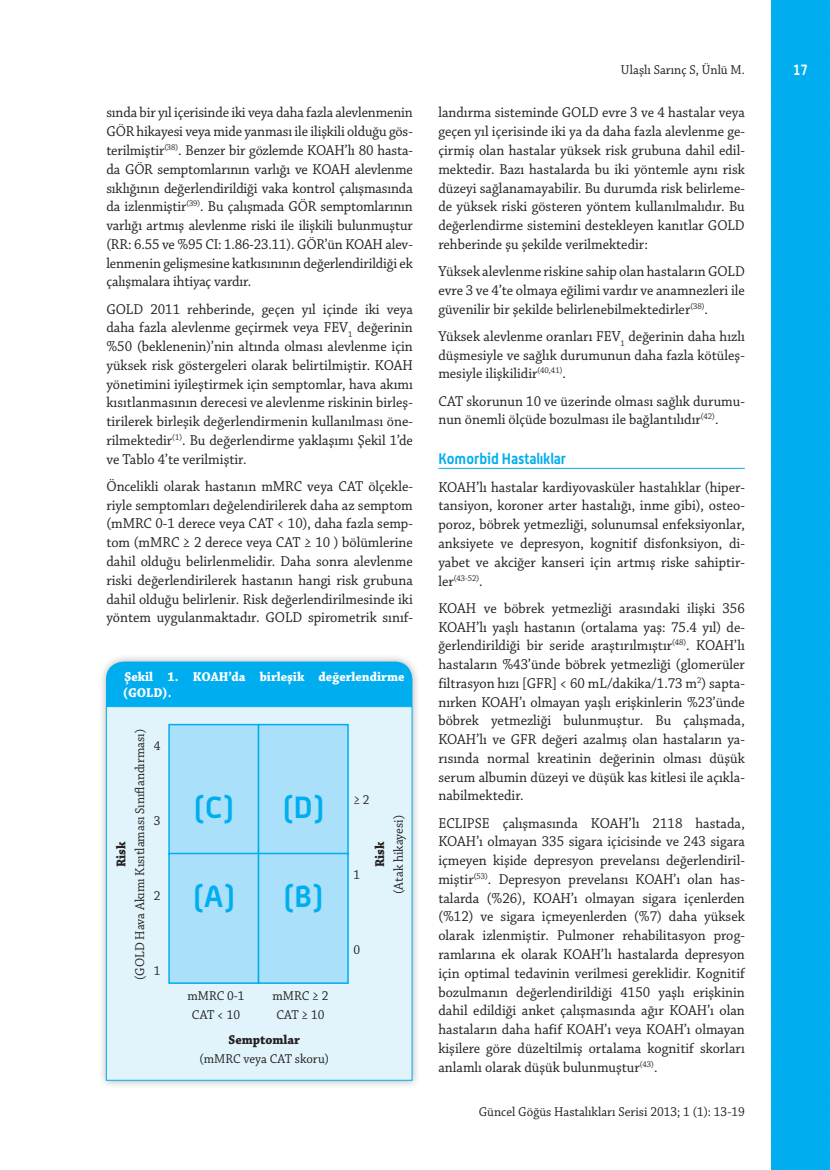
<style>
.page{position:relative;width:830px;height:1170px;background:#fff}
.page>*{position:absolute;margin:0;border:0;box-sizing:border-box;transform-origin:0 0}
.t1{font:700 30px "Alwyn OT";color:#00aeef}
.t2{font:15px/18.8px "Chaparral Pro";color:#231f20;text-align:justify;scale:.95 1}
.t3{font:700 15px "Alwyn OT";color:#00aeef;scale:.95 1}
.t4{font:700 15px "Alwyn OT";color:#fff;scale:.85 1}
.t5{font:13.5px/18.8px "Chaparral Pro";color:#231f20;scale:.95 1}
.t6{font:700 13.5px/16.5px "Chaparral Pro";color:#fff;scale:.95 1}
.t7{font:700 13.5px "Chaparral Pro";color:#231f20;scale:.95 1}
.t8{font:8.7px "Chaparral Pro";color:#231f20;scale:.95 1}
.s1{font-size:15px}
</style>
<div class="page">
<div style="left:770px;top:0;width:59px;height:1169px;background:#00aeef"></div>
<hr style="left:438px;top:468px;width:306px;height:1px;background:#00aeef">
<div style="left:98px;top:653px;width:322px;height:435px;background:#231f20;opacity:.33"></div>
<div style="left:106px;top:706px;width:306px;height:374px;background:#e1f4fc;border:1px solid #00aeef"></div>
<div style="left:168px;top:723px;width:91px;height:132px;background:#aae0f9;border:2px solid #00aeef"></div>
<div style="left:258px;top:723px;width:90px;height:132px;background:#aae0f9;border:2px solid #00aeef"></div>
<div style="left:168px;top:852px;width:91px;height:131px;background:#aae0f9;border:2px solid #00aeef"></div>
<div style="left:258px;top:852px;width:90px;height:131px;background:#aae0f9;border:2px solid #00aeef"></div>
<div style="left:106px;top:661px;width:306px;height:45px;background:#00aeef"></div>
<p class="t2" style="left:106px;top:104px;width:324px">sında bir yıl içerisinde iki veya daha fazla alevlenmenin GÖR hikayesi veya mide yanması ile ilişkili olduğu gös&shy;terilmiştir<sup>(38)</sup>. Benzer bir gözlemde KOAH’lı 80 hasta&shy;da GÖR semptomlarının varlığı ve KOAH alevlenme sıklığının değerlendirildiği vaka kontrol çalışmasında da izlenmiştir<sup>(39)</sup>. Bu çalışmada GÖR semptomlarının varlığı artmış alevlenme riski ile ilişkili bulunmuştur (RR: 6.55 ve %95 CI: 1.86-23.11). GÖR’ün KOAH alev&shy;lenmenin gelişmesine katkısınının değerlendirildiği ek çalışmalara ihtiyaç vardır.</p>
<p class="t2" style="left:106px;top:300px;width:324px">GOLD 2011 rehberinde, geçen yıl içinde iki veya daha fazla alevlenme geçirmek veya FEV<sub>1</sub> değerinin %50 (beklenenin)’nin altında olması alevlenme için yüksek risk göstergeleri olarak belirtilmiştir. KOAH yönetimini iyileştirmek için semptomlar, hava akımı kısıtlanmasının derecesi ve alevlenme riskinin birleş&shy;tirilerek birleşik değerlendirmenin kullanılması öne&shy;rilmektedir<sup>(1)</sup>. Bu değerlendirme yaklaşımı Şekil 1’de ve Tablo 4’te verilmiştir.</p>
<p class="t2" style="left:106px;top:477px;width:324px">Öncelikli olarak hastanın mMRC veya CAT ölçekle&shy;riyle semptomları değelendirilerek daha az semptom (mMRC 0-1 derece veya CAT &lt; 10), daha fazla semp&shy;tom (mMRC ≥ 2 derece veya CAT ≥ 10 ) bölümlerine dahil olduğu belirlenmelidir. Daha sonra alevlenme riski değerlendirilerek hastanın hangi risk grubuna dahil olduğu belirlenir. Risk değerlendirilmesinde iki yöntem uygulanmaktadır. GOLD spirometrik sınıf-</p>
<p class="t6" style="left:123px;top:668px;width:298px">Şekil 1. KOAH’da birleşik değerlendirme (GOLD).</p>
<p class="t7" style="left:113px;top:867px;width:28px;rotate:-90deg">Risk</p>
<p class="t5" style="left:131px;top:979px;width:265px;rotate:-90deg">(GOLD Hava Akımı Kısıtlaması Sınıflandırması)</p>
<p class="t5" style="left:154px;top:736px;width:9px">4</p>
<p class="t5" style="left:154px;top:811px;width:9px">3</p>
<p class="t5" style="left:154px;top:886px;width:9px">2</p>
<p class="t5" style="left:154px;top:961px;width:9px">1</p>
<h1 class="t1" style="left:194px;top:788px;width:41px">(C)</h1>
<h1 class="t1" style="left:193px;top:877px;width:43px">(A)</h1>
<h1 class="t1" style="left:283px;top:788px;width:42px">(D)</h1>
<h1 class="t1" style="left:283px;top:877px;width:41px">(B)</h1>
<p class="t5" style="left:187px;top:986px;width:62px;text-align:center">mMRC 0-1<br>CAT &lt; 10</p>
<p class="t7" style="left:228px;top:1031px;width:77px">Semptomlar</p>
<p class="t5" style="left:199px;top:1049px;width:138px">(mMRC veya CAT skoru)</p>
<p class="t5" style="left:272px;top:986px;width:60px">mMRC ≥ 2<br>CAT ≥ 10</p>
<p class="t5" style="left:353px;top:790px;width:19px">≥ 2</p>
<p class="t5" style="left:353px;top:865px;width:9px">1</p>
<p class="t7" style="left:372px;top:867px;width:28px;rotate:-90deg">Risk</p>
<p class="t5" style="left:389px;top:893px;width:84px;rotate:-90deg">(Atak hikayesi)</p>
<p class="t5" style="left:353px;top:940px;width:9px">0</p>
<p class="t5" style="left:620px;top:61px;width:132px">Ulaşlı Sarınç S, Ünlü M.</p>
<p class="t4" style="left:792px;top:61px;width:19px">17</p>
<p class="t2" style="left:438px;top:104px;width:324px">landırma sisteminde GOLD evre 3 ve 4 hastalar veya geçen yıl içerisinde iki ya da daha fazla alevlenme ge&shy;çirmiş olan hastalar yüksek risk grubuna dahil edil&shy;mektedir. Bazı hastalarda bu iki yöntemle aynı risk düzeyi sağlanamayabilir. Bu durumda risk belirleme&shy;de yüksek riski gösteren yöntem kullanılmalıdır. Bu değerlendirme sistemini destekleyen kanıtlar GOLD rehberinde şu şekilde verilmektedir:</p>
<p class="t2" style="left:438px;top:262px;width:324px">Yüksek alevlenme riskine sahip olan hastaların GOLD evre 3 ve 4’te olmaya eğilimi vardır ve anamnezleri ile güvenilir bir şekilde belirlenebilmektedirler<sup>(38)</sup>.</p>
<p class="t2" style="left:438px;top:327px;width:324px">Yüksek alevlenme oranları FEV<sub>1</sub> değerinin daha hızlı düşmesiyle ve sağlık durumunun daha fazla kötüleş&shy;mesiyle ilişkilidir<sup>(40,41)</sup>.</p>
<p class="t2" style="left:438px;top:392px;width:324px">CAT skorunun 10 ve üzerinde olması sağlık durumu&shy;nun önemli ölçüde bozulması ile bağlantılıdır<sup>(42)</sup>.</p>
<p class="t3" style="left:438px;top:449px;width:136px">Komorbid Hastalıklar</p>
<p class="t2" style="left:438px;top:478px;width:324px">KOAH’lı hastalar kardiyovasküler hastalıklar (hiper&shy;tansiyon, koroner arter hastalığı, inme gibi), osteo&shy;poroz, böbrek yetmezliği, solunumsal enfeksiyonlar, anksiyete ve depresyon, kognitif disfonksiyon, di&shy;yabet ve akciğer kanseri için artmış riske sahiptir-</p>
<p class="t8" style="left:438px;top:573px;width:48px"><span class="s1">ler</span>(43-52)<span class="s1">.</span></p>
<p class="t2" style="left:438px;top:599px;width:324px">KOAH ve böbrek yetmezliği arasındaki ilişki 356<br>KOAH’lı yaşlı hastanın (ortalama yaş: 75.4 yıl) de&shy;ğerlendirildiği bir seride araştırılmıştır<sup>(48)</sup>. KOAH’lı hastaların %43’ünde böbrek yetmezliği (glomerüler filtrasyon hızı [GFR] &lt; 60 mL/dakika/1.73 m<sup>2</sup>) sapta&shy;nırken KOAH’ı olmayan yaşlı erişkinlerin %23’ünde böbrek yetmezliği bulunmuştur. Bu çalışmada, KOAH’lı ve GFR değeri azalmış olan hastaların ya&shy;rısında normal kreatinin değerinin olması düşük serum albumin düzeyi ve düşük kas kitlesi ile açıkla&shy;nabilmektedir.</p>
<p class="t2" style="left:438px;top:814px;width:324px">ECLIPSE çalışmasında KOAH’lı 2118 hastada, KOAH’ı olmayan 335 sigara içicisinde ve 243 sigara içmeyen kişide depresyon prevelansı değerlendiril&shy;miştir<sup>(53)</sup>. Depresyon prevelansı KOAH’ı olan has&shy;talarda (%26), KOAH’ı olmayan sigara içenlerden (%12) ve sigara içmeyenlerden (%7) daha yüksek olarak izlenmiştir. Pulmoner rehabilitasyon prog&shy;ramlarına ek olarak KOAH’lı hastalarda depresyon için optimal tedavinin verilmesi gereklidir. Kognitif bozulmanın değerlendirildiği 4150 yaşlı erişkinin dahil edildiği anket çalışmasında ağır KOAH’ı olan hastaların daha hafif KOAH’ı veya KOAH’ı olmayan kişilere göre düzeltilmiş ortalama kognitif skorları anlamlı olarak düşük bulunmuştur<sup>(43)</sup>.</p>
<p class="t5" style="left:478px;top:1102px;width:281px">Güncel Göğüs Hastalıkları Serisi 2013; 1 (1): 13-19</p>
</div>
